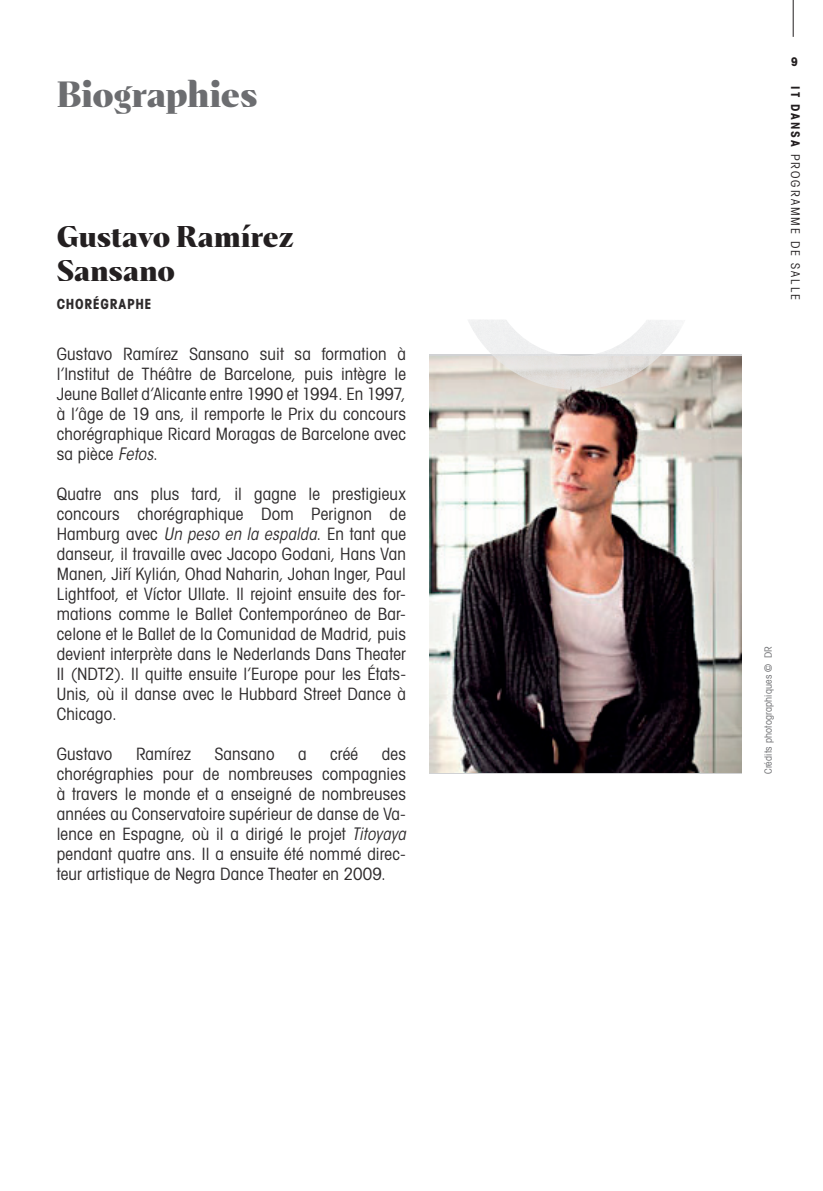
<style>
.page{position:relative;width:823px;height:1191px;background:#fff}
.page>*{position:absolute;margin:0;border:0;box-sizing:border-box;transform-origin:0 0}
.t1{font:900 34px "Abstract";letter-spacing:-.005em;color:#6c6d70}
.t2{font:900 28px/33.6px "Abstract";color:#231f20}
.t3{font:condensed 17px/20px "Avant Garde";letter-spacing:.01em;color:#2e2b2c;text-align:justify}
.t4{font:700 condensed 14px "Avant Garde";letter-spacing:.045em;color:#2e2b2c}
.t5{font:condensed 12px "Avant Garde";letter-spacing:.165em;color:#231f20}
.t6{font:700 condensed 12px "Avant Garde";color:#231f20}
.t7{font:condensed 10px "Avant Garde";letter-spacing:.02em;color:#6c6d70}
.s1{font-family:"ITC Avant Garde Std";font-style:italic}
.s2{font-family:"Arial Narrow";font-stretch:normal}
.s3{font-weight:700}
</style>
<div class="page">
<hr style="left:792px;top:0;width:1px;height:37px;background:#231f20">
<img style="left:429px;top:357px;width:311px;height:415px">
<img style="left:467px;top:320px;width:218px;height:70px">
<h1 class="t1" style="left:57px;top:72px;width:202px">Biographies</h1>
<h2 class="t2" style="left:57px;top:221px;width:238px">Gustavo Ramírez<br>Sansano</h2>
<p class="t4" style="left:57px;top:295px;width:96px">CHORÉGRAPHE</p>
<p class="t3" style="left:57px;top:343px;width:350px">Gustavo Ramírez Sansano suit sa formation à l’Institut de Théâtre de Barcelone, puis intègre le Jeune Ballet d’Alicante entre 1990 et 1994. En 1997, à l’âge de 19 ans, il remporte le Prix du concours chorégraphique Ricard Moragas de Barcelone avec sa pièce <span class="s1">Fetos</span>.</p>
<p class="t3" style="left:57px;top:483px;width:350px">Quatre ans plus tard, il gagne le prestigieux concours chorégraphique Dom Perignon de Hamburg avec <span class="s1">Un peso en la espalda</span>. En tant que danseur, il travaille avec Jacopo Godani, Hans Van Manen, Ji<span class="s2">ř</span>í Kylián, Ohad Naharin, Johan Inger, Paul Lightfoot, et Víctor Ullate. Il rejoint ensuite des for&shy;mations comme le Ballet Contemporáneo de Bar&shy;celone et le Ballet de la Comunidad de Madrid, puis devient interprète dans le Nederlands Dans Theater II (NDT2). Il quitte ensuite l’Europe pour les États-Unis, où il danse avec le Hubbard Street Dance à Chicago.</p>
<p class="t3" style="left:57px;top:743px;width:57px">Gustavo</p>
<p class="t3" style="left:136px;top:743px;width:57px">Ramírez</p>
<p class="t3" style="left:215px;top:743px;width:61px">Sansano</p>
<p class="t3" style="left:298px;top:743px;width:10px">a</p>
<p class="t3" style="left:330px;top:743px;width:30px">créé</p>
<p class="t3" style="left:57px;top:743px;width:350px;text-indent:325px">des chorégraphies pour de nombreuses compagnies à travers le monde et a enseigné de nombreuses années au Conservatoire supérieur de danse de Va&shy;lence en Espagne, où il a dirigé le projet <span class="s1">Titoyaya </span>pendant quatre ans. Il a ensuite été nommé direc&shy;teur artistique de Negra Dance Theater en 2009.</p>
<p class="t6" style="left:790px;top:54px;width:8px">9</p>
<p class="t5" style="left:802px;top:86px;width:215px;rotate:90deg"><span class="s3">IT DANSA</span> PROGRAMME DE SALLE</p>
<p class="t7" style="left:761px;top:774px;width:129px;rotate:-90deg">Crédits photographiques © DR</p>
</div>
